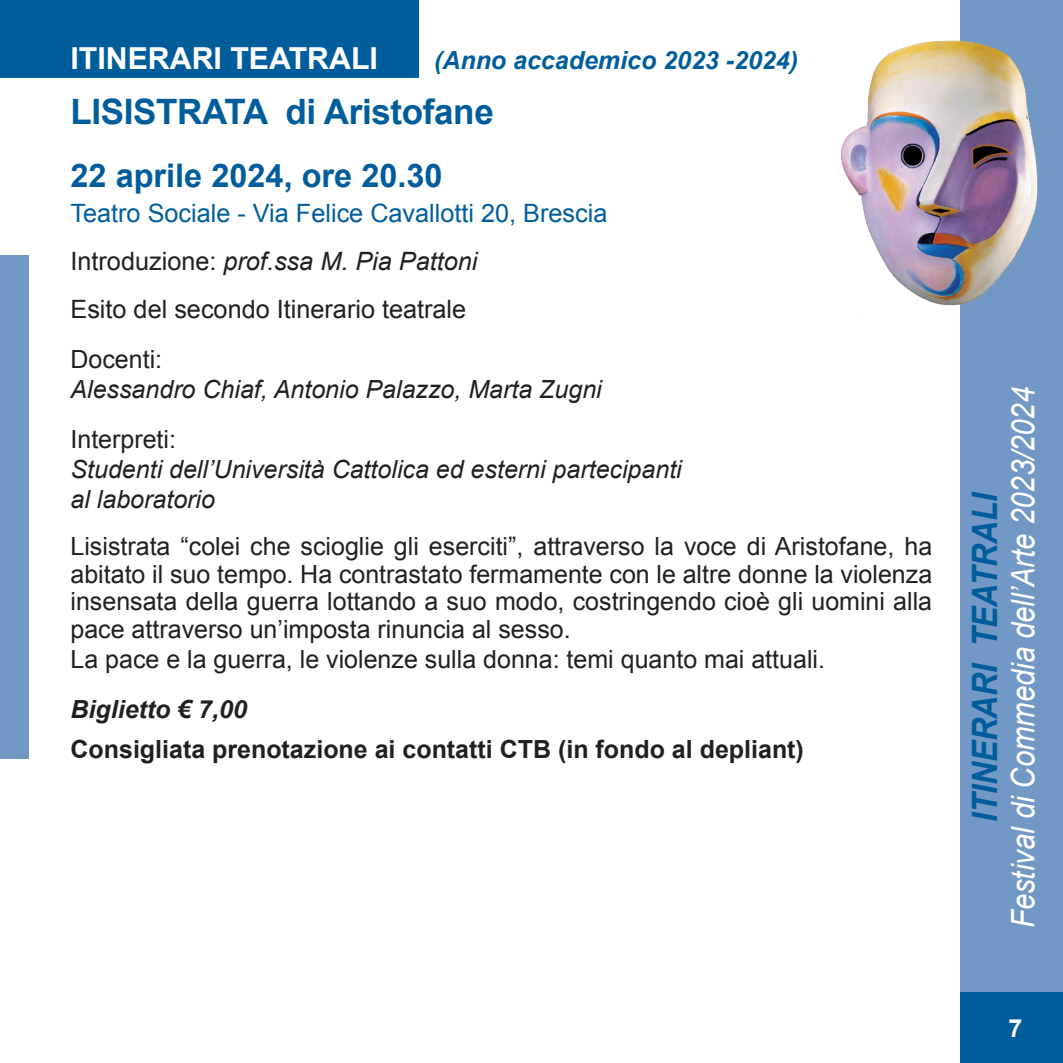
<style>
.page{position:relative;width:1063px;height:1063px;background:#fff}
.page>*{position:absolute;margin:0;border:0;box-sizing:border-box;transform-origin:0 0}
.t1{font:700 35px "Arial";letter-spacing:-.01em;color:#005d9c}
.t2{font:italic 700 35px "Arial";letter-spacing:-.01em;color:#005d9c;scale:.9 1}
.t3{font:italic 32.5px "Arial";color:#fff;scale:.9 1}
.t4{font:700 32.5px "Arial";color:#005d9c}
.t5{font:700 30.25px "Arial";color:#fff}
.t6{font:25.25px/47.8px "Arial";color:#231f20}
.t7{font:25px/27.5px "Arial";color:#231f20;text-align:justify}
.t8{font:italic 25px/30px "Arial";color:#231f20}
.t9{font:700 25px "Arial";color:#231f20}
.t10{font:italic 700 25px "Arial";color:#005d9c}
.t11{font:italic 700 25px "Arial";color:#231f20}
.t12{font:700 25px "Arial";color:#fff}
.s1{color:#005d9c}
.s2{font-style:italic}
</style>
<div class="page">
<div style="left:961px;top:0;width:102px;height:1063px;background:#7298c5"></div>
<div style="left:961px;top:992px;width:102px;height:71px;background:#005d9c"></div>
<div style="left:0;top:0;width:418px;height:78px;background:#005d9c"></div>
<div style="left:0;top:255px;width:28px;height:504px;background:#7298c5"></div>
<img style="left:841px;top:0;width:197px;height:323px">
<p class="t5" style="left:71px;top:38px;width:309px">ITINERARI TEATRALI</p>
<p class="t10" style="left:434px;top:44px;width:366px">(Anno accademico 2023 -2024)</p>
<h1 class="t1" style="left:71px;top:89px;width:425px">LISISTRATA di Aristofane</h1>
<h2 class="t4" style="left:71px;top:154px;width:374px">22 aprile 2024, ore 20.30</h2>
<p class="t6" style="left:71px;top:190px;width:538px"><span class="s1">Teatro Sociale - Via Felice Cavallotti 20, Brescia<br></span>Introduzione: <span class="s2">prof.ssa M. Pia Pattoni<br></span>Esito del secondo Itinerario teatrale</p>
<p class="t7" style="left:71px;top:346px;width:93px">Docenti:</p>
<p class="t8" style="left:71px;top:375px;width:533px">Alessandro Chiaf, Antonio Palazzo, Marta Zugni</p>
<p class="t7" style="left:71px;top:426px;width:107px">Interpreti:</p>
<p class="t8" style="left:71px;top:455px;width:613px">Studenti dell’Università Cattolica ed esterni partecipanti al laboratorio</p>
<p class="t7" style="left:71px;top:533px;width:863px">Lisistrata “colei che scioglie gli eserciti”, attraverso la voce di Aristofane, ha abitato il suo tempo. Ha contrastato fermamente con le altre donne la violenza insensata della guerra lottando a suo modo, costringendo cioè gli uomini alla pace attraverso un’imposta rinuncia al sesso.</p>
<p class="t7" style="left:71px;top:646px;width:756px">La pace e la guerra, le violenze sulla donna: temi quanto mai attuali.</p>
<p class="t11" style="left:71px;top:693px;width:178px">Biglietto € 7,00</p>
<p class="t9" style="left:71px;top:733px;width:735px">Consigliata prenotazione ai contatti CTB (in fondo al depliant)</p>
<h1 class="t2" style="left:962px;top:822px;width:368px;rotate:-90deg">ITINERARI TEATRALI</h1>
<h2 class="t3" style="left:1002px;top:928px;width:603px;rotate:-90deg">Festival di Commedia dell’Arte 2023/2024</h2>
<p class="t12" style="left:1009px;top:1012px;width:15px">7</p>
</div>
